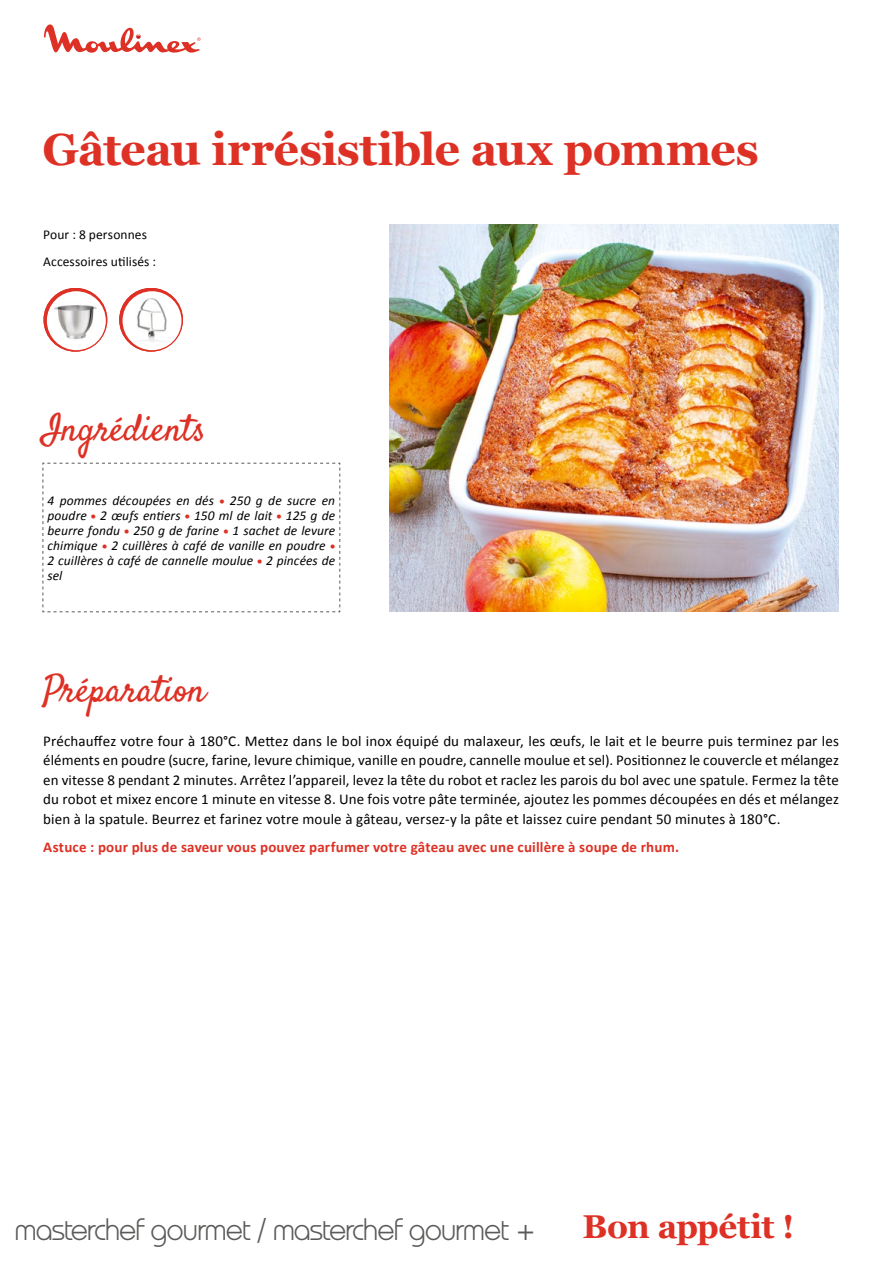
<style>
.page{position:relative;width:893px;height:1263px;background:#fff}
.page>*{position:absolute;margin:0;border:0;box-sizing:border-box;transform-origin:0 0}
.t1{font:700 45px "Georgia";letter-spacing:-.015em;color:#de3125}
.t2{font:37.5px "Satisfy";letter-spacing:-.01em;color:#de3125}
.t3{font:700 33px "Georgia";letter-spacing:-.02em;color:#de3125}
.t4{font:30px "Moulinette";letter-spacing:-.025em;color:#5a5a59}
.t5{font:15px/19.5px "Calibri";letter-spacing:.005em;color:#000;text-align:justify}
.t6{font:700 15px "Calibri";letter-spacing:.01em;color:#de3125}
.t7{font:italic 13.5px/15px "Calibri";letter-spacing:.005em;color:#000;text-align:justify}
.t8{font:13.5px/27px "Calibri";letter-spacing:.005em;color:#000}
.s1{font-family:"Myriad Pro";font-weight:900;font-style:normal;font-stretch:semi-expanded;color:#de3125}
.s2{font-family:"Helvetica";font-weight:300}
</style>
<div class="page">
<svg style="left:44px;top:24px;width:157px;height:29px"></svg>
<svg style="left:42px;top:462px;width:299px;height:150px"></svg>
<img style="left:390px;top:224px;width:449px;height:387px">
<svg style="left:54px;top:288px;width:37px;height:8px"></svg>
<svg style="left:44px;top:288px;width:63px;height:64px"></svg>
<svg style="left:47px;top:291px;width:59px;height:59px"></svg>
<div style="left:48px;top:293px;width:55px;height:53px;background:#fff;border-radius:50%"></div>
<img style="left:52px;top:303px;width:47px;height:39px">
<svg style="left:119px;top:288px;width:64px;height:64px"></svg>
<div style="left:123px;top:291px;width:58px;height:59px;background:#fff;border-radius:50%"></div>
<img style="left:137px;top:298px;width:30px;height:44px">
<h1 class="t1" style="left:43px;top:115px;width:718px">Gâteau irrésistible aux pommes</h1>
<p class="t8" style="left:43px;top:221px;width:114px">Pour : 8 personnes<br>Accessoires utilisés :</p>
<h2 class="t2" style="left:43px;top:405px;width:165px">Ingrédients</h2>
<p class="t7" style="left:48px;top:493px;width:289px">4 pommes découpées en dés <span class="s1">•</span> 250 g de sucre en poudre <span class="s1">•</span> 2 œufs entiers <span class="s1">•</span> 150 ml de lait <span class="s1">•</span> 125 g de beurre fondu <span class="s1">•</span> 250 g de farine <span class="s1">•</span> 1 sachet de levure chimique <span class="s1">•</span> 2 cuillères à café de vanille en poudre <span class="s1">• </span>2 cuillères à café de cannelle moulue <span class="s1">•</span> 2 pincées de sel</p>
<h2 class="t2" style="left:43px;top:666px;width:164px">Préparation</h2>
<p class="t5" style="left:43px;top:731px;width:797px">Préchauffez votre four à 180°C. Mettez dans le bol inox équipé du malaxeur, les œufs, le lait et le beurre puis terminez par les éléments en poudre (sucre, farine, levure chimique, vanille en poudre, cannelle moulue et sel). Positionnez le couvercle et mélangez en vitesse 8 pendant 2 minutes. Arrêtez l’appareil, levez la tête du robot et raclez les parois du bol avec une spatule. Fermez la tête du robot et mixez encore 1 minute en vitesse 8. Une fois votre pâte terminée, ajoutez les pommes découpées en dés et mélangez bien à la spatule. Beurrez et farinez votre moule à gâteau, versez-y la pâte et laissez cuire pendant 50 minutes à 180°C.</p>
<p class="t6" style="left:43px;top:837px;width:637px">Astuce : pour plus de saveur vous pouvez parfumer votre gâteau avec une cuillère à soupe de rhum.</p>
<h3 class="t4" style="left:15px;top:1212px;width:522px">masterchef gourmet <span class="s2">/</span> masterchef gourmet <span class="s2">+</span></h3>
<h3 class="t3" style="left:583px;top:1202px;width:214px">Bon appétit !</h3>
</div>
